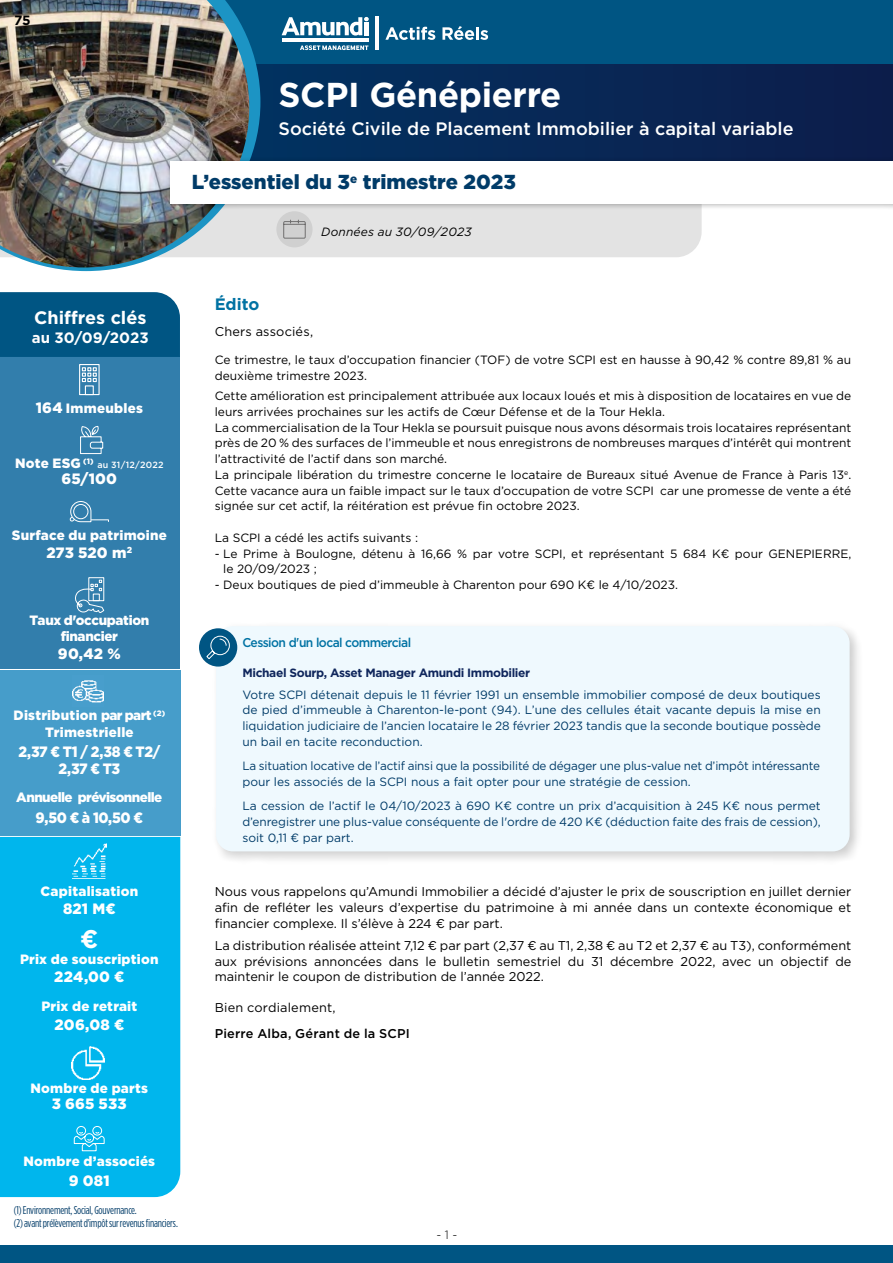
<style>
.page{position:relative;width:893px;height:1263px;background:#fff}
.page>*{position:absolute;margin:0;border:0;box-sizing:border-box;transform-origin:0 0}
.t1{font:700 34.5px "Gotham";letter-spacing:-.01em;color:#fff}
.t2{font:700 25.5px "Gotham";color:#fff}
.t3{font:900 20.25px "Gotham";color:#003b68}
.t4{font:500 18px "Gotham";color:#fff}
.t5{font:700 18px "Gotham";color:#fff}
.t6{font:700 16.5px "Gotham";letter-spacing:-.005em;color:#0072a3}
.t7{font:900 15px "Gotham";letter-spacing:.005em;color:#fff}
.t8{font:900 15px/16.5px "Gotham";letter-spacing:-.03em;color:#fff;text-align:center;scale:.93 1}
.t9{font:700 15px "Gotham";color:#fff}
.t10{font:900 15px "Gotham";letter-spacing:.005em;color:#fff;scale:.93 1}
.t11{font:900 13.5px/16.2px "Gotham";letter-spacing:.015em;color:#fff;text-align:center}
.t12{font:900 13.5px/16.2px "Gotham";letter-spacing:-.025em;color:#fff;text-align:center}
.t13{font:900 13.5px "Gotham";letter-spacing:-.04em;color:#fff}
.t14{font:700 13.5px "Gotham";color:#000}
.t15{font:12.75px/15.8px "Gotham";color:#000;text-align:justify}
.t16{font:500 12.75px "Gotham";letter-spacing:-.045em;color:#0072a3;scale:.95 1}
.t17{font:500 12.75px "Gotham";letter-spacing:.015em;color:#000}
.t18{font:12px/15.8px "Gotham";color:#000}
.t19{font:12px/15.8px "Gotham";letter-spacing:-.005em;color:#003b68;text-align:justify}
.t20{font:700 12px "Gotham";letter-spacing:-.03em;color:#0f265c}
.t21{font:italic 12px "Gotham";letter-spacing:.02em;color:#000}
.t22{font:300 12px "Gotham";color:#000}
.t23{font:11.25px/13.5px "Gotham Condensed";letter-spacing:-.015em;color:#003b68}
.t24{font:500 9px "Gotham";letter-spacing:.03em;color:#fff}
.s1{font-size:15px}
</style>
<div class="page">
<div style="left:211px;top:621px;width:652px;height:244px;background:#000;opacity:.2"></div>
<div style="left:216px;top:626px;width:634px;height:225px;background:#eff9fe;border-radius:17px"></div>
<div style="left:199px;top:628px;width:38px;height:38px;background:#005583;border-radius:50%"></div>
<svg style="left:206px;top:635px;width:24px;height:24px"></svg>
<div style="left:0;top:1246px;width:893px;height:17px;background:#005583"></div>
<div style="left:260px;top:210px;width:442px;height:47px;background:#e3e3e3"></div>
<div style="left:0;top:0;width:893px;height:179px;background:#082856"></div>
<div style="left:0;top:0;width:893px;height:64px;background:#005583"></div>
<svg style="left:48px;top:42px;width:212px;height:229px"></svg>
<img style="left:0;top:0;width:249px;height:267px">
<svg style="left:282px;top:17px;width:87px;height:19px"></svg>
<hr style="left:364px;top:22px;width:4px;height:13px;background:#fff">
<hr style="left:282px;top:39px;width:86px;height:3px;background:#fff">
<svg style="left:300px;top:45px;width:68px;height:5px"></svg>
<hr style="left:375px;top:17px;width:4px;height:33px;background:#fff">
<svg style="left:385px;top:27px;width:50px;height:13px"></svg>
<svg style="left:442px;top:26px;width:46px;height:14px"></svg>
<div style="left:165px;top:157px;width:728px;height:53px;background:#000;opacity:.3"></div>
<div style="left:170px;top:162px;width:723px;height:42px;background:#fff"></div>
<div style="left:276px;top:211px;width:37px;height:36px;background:#d0d0d0;border-radius:50%"></div>
<svg style="left:283px;top:219px;width:23px;height:20px"></svg>
<div style="left:0;top:670px;width:181px;height:166px;background:#469dca"></div>
<div style="left:0;top:356px;width:180px;height:313px;background:#327eac"></div>
<div style="left:0;top:292px;width:180px;height:65px;background:#005583"></div>
<div style="left:0;top:837px;width:180px;height:360px;background:#00b6ed"></div>
<div style="left:79px;top:364px;width:21px;height:31px;border:1px solid #fff"></div>
<svg style="left:81px;top:367px;width:16px;height:29px"></svg>
<svg style="left:69px;top:501px;width:40px;height:22px"></svg>
<div style="left:88px;top:577px;width:16px;height:24px;border:1px solid #fff"></div>
<svg style="left:75px;top:579px;width:30px;height:34px"></svg>
<img style="left:72px;top:844px;width:34px;height:34px">
<svg style="left:80px;top:425px;width:24px;height:29px"></svg>
<img style="left:72px;top:680px;width:31px;height:23px">
<img style="left:71px;top:1046px;width:34px;height:33px">
<svg style="left:73px;top:1125px;width:32px;height:27px"></svg>
<p class="t14" style="left:14px;top:11px;width:18px">75</p>
<h1 class="t1" style="left:279px;top:72px;width:284px">SCPI Génépierre</h1>
<h3 class="t4" style="left:279px;top:117px;width:517px">Société Civile de Placement Immobilier à capital variable</h3>
<h3 class="t3" style="left:192px;top:168px;width:326px">L’essentiel du 3<sup>e</sup> trimestre 2023</h3>
<p class="t21" style="left:321px;top:224px;width:152px">Données au 30/09/2023</p>
<h3 class="t5" style="left:34px;top:305px;width:114px">Chiffres clés</h3>
<p class="t9" style="left:32px;top:328px;width:118px">au 30/09/2023</p>
<p class="t11" style="left:36px;top:400px;width:109px"><span class="s1">164</span> Immeubles</p>
<p class="t11" style="left:15px;top:455px;width:80px">Note ESG <sup>(1)</sup></p>
<p class="t24" style="left:97px;top:459px;width:68px">au 31/12/2022</p>
<p class="t7" style="left:62px;top:468px;width:57px">65/100</p>
<p class="t11" style="left:12px;top:527px;width:157px">Surface du patrimoine</p>
<p class="t7" style="left:46px;top:542px;width:87px">273 520 m<sup>2</sup></p>
<p class="t12" style="left:29px;top:612px;width:121px">Taux d'occupation financier</p>
<p class="t7" style="left:58px;top:644px;width:64px">90,42 %</p>
<p class="t11" style="left:14px;top:707px;width:153px">Distribution par part <sup>(2)<br></sup>Trimestrielle</p>
<p class="t8" style="left:18px;top:744px;width:154px">2,37 € T1 / 2,38 € T2/<br>2,37 € T3</p>
<p class="t13" style="left:16px;top:788px;width:148px">Annuelle prévisonnelle</p>
<p class="t10" style="left:36px;top:807px;width:117px">9,50 € à 10,50 €</p>
<p class="t11" style="left:41px;top:883px;width:99px">Capitalisation</p>
<p class="t7" style="left:63px;top:899px;width:54px">821 M€</p>
<h2 class="t2" style="left:80px;top:922px;width:20px">€</h2>
<p class="t11" style="left:20px;top:951px;width:140px">Prix de souscription</p>
<p class="t7" style="left:54px;top:966px;width:72px">224,00 €</p>
<p class="t11" style="left:41px;top:998px;width:97px">Prix de retrait</p>
<p class="t7" style="left:55px;top:1015px;width:71px">206,08 €</p>
<p class="t11" style="left:31px;top:1080px;width:119px">Nombre de parts</p>
<p class="t7" style="left:52px;top:1094px;width:76px">3 665 533</p>
<p class="t11" style="left:24px;top:1153px;width:133px">Nombre d’associés</p>
<p class="t7" style="left:69px;top:1170px;width:42px">9 081</p>
<p class="t23" style="left:14px;top:1203px;width:166px">(1) Environnement, Social, Gouvernance.<br>(2) avant prélèvement d'impôt sur revenus financiers.</p>
<h3 class="t6" style="left:215px;top:293px;width:46px">Édito</h3>
<p class="t15" style="left:215px;top:323px;width:100px">Chers associés,</p>
<p class="t18" style="left:215px;top:352px;width:638px">Ce trimestre, le taux d’occupation financier (TOF) de votre SCPI est en hausse à 90,42 % contre 89,81 % au deuxième trimestre 2023.</p>
<p class="t18" style="left:215px;top:388px;width:638px">Cette amélioration est principalement attribuée aux locaux loués et mis à disposition de locataires en vue de leurs arrivées prochaines sur les actifs de Cœur Défense et de la Tour Hekla.<br>La commercialisation de la Tour Hekla se poursuit puisque nous avons désormais trois locataires représentant près de 20 % des surfaces de l’immeuble et nous enregistrons de nombreuses marques d’intérêt qui montrent l’attractivité de l’actif dans son marché.<br>La principale libération du trimestre concerne le locataire de Bureaux situé Avenue de France à Paris 13<sup>e</sup>.<br>Cette vacance aura un faible impact sur le taux d’occupation de votre SCPI car une promesse de vente a été signée sur cet actif, la réitération est prévue fin octobre 2023.</p>
<p class="t18" style="left:215px;top:529px;width:205px">La SCPI a cédé les actifs suivants :</p>
<p class="t18" style="left:223px;top:545px;width:630px;text-indent:-8px">- Le Prime à Boulogne, détenu à 16,66 % par votre SCPI, et représentant 5 684 K€ pour GENEPIERRE, le 20/09/2023 ;</p>
<p class="t18" style="left:215px;top:577px;width:465px">- Deux boutiques de pied d’immeuble à Charenton pour 690 K€ le 4/10/2023.</p>
<p class="t16" style="left:242px;top:634px;width:179px">Cession d'un local commercial</p>
<p class="t20" style="left:242px;top:664px;width:289px">Michael Sourp, Asset Manager Amundi Immobilier</p>
<p class="t19" style="left:242px;top:686px;width:580px">Votre SCPI détenait depuis le 11 février 1991 un ensemble immobilier composé de deux boutiques de pied d’immeuble à Charenton-le-pont (94). L’une des cellules était vacante depuis la mise en liquidation judiciaire de l’ancien locataire le 28 février 2023 tandis que la seconde boutique possède un bail en tacite reconduction.</p>
<p class="t19" style="left:242px;top:758px;width:579px">La situation locative de l’actif ainsi que la possibilité de dégager une plus-value net d’impôt intéressante pour les associés de la SCPI nous a fait opter pour une stratégie de cession.</p>
<p class="t19" style="left:242px;top:798px;width:580px">La cession de l’actif le 04/10/2023 à 690 K€ contre un prix d’acquisition à 245 K€ nous permet d’enregistrer une plus-value conséquente de l'ordre de 420 K€ (déduction faite des frais de cession), soit 0,11 € par part.</p>
<p class="t15" style="left:215px;top:884px;width:638px">Nous vous rappelons qu’Amundi Immobilier a décidé d’ajuster le prix de souscription en juillet dernier afin de refléter les valeurs d’expertise du patrimoine à mi année dans un contexte économique et financier complexe. Il s’élève à 224 € par part.</p>
<p class="t15" style="left:215px;top:937px;width:638px">La distribution réalisée atteint 7,12 € par part (2,37 € au T1, 2,38 € au T2 et 2,37 € au T3), conformément aux prévisions annoncées dans le bulletin semestriel du 31 décembre 2022, avec un objectif de maintenir le coupon de distribution de l’année 2022.</p>
<p class="t15" style="left:215px;top:999px;width:122px">Bien cordialement,</p>
<p class="t17" style="left:215px;top:1025px;width:197px">Pierre Alba, Gérant de la SCPI</p>
<p class="t22" style="left:436px;top:1227px;width:23px">- 1 -</p>
</div>
